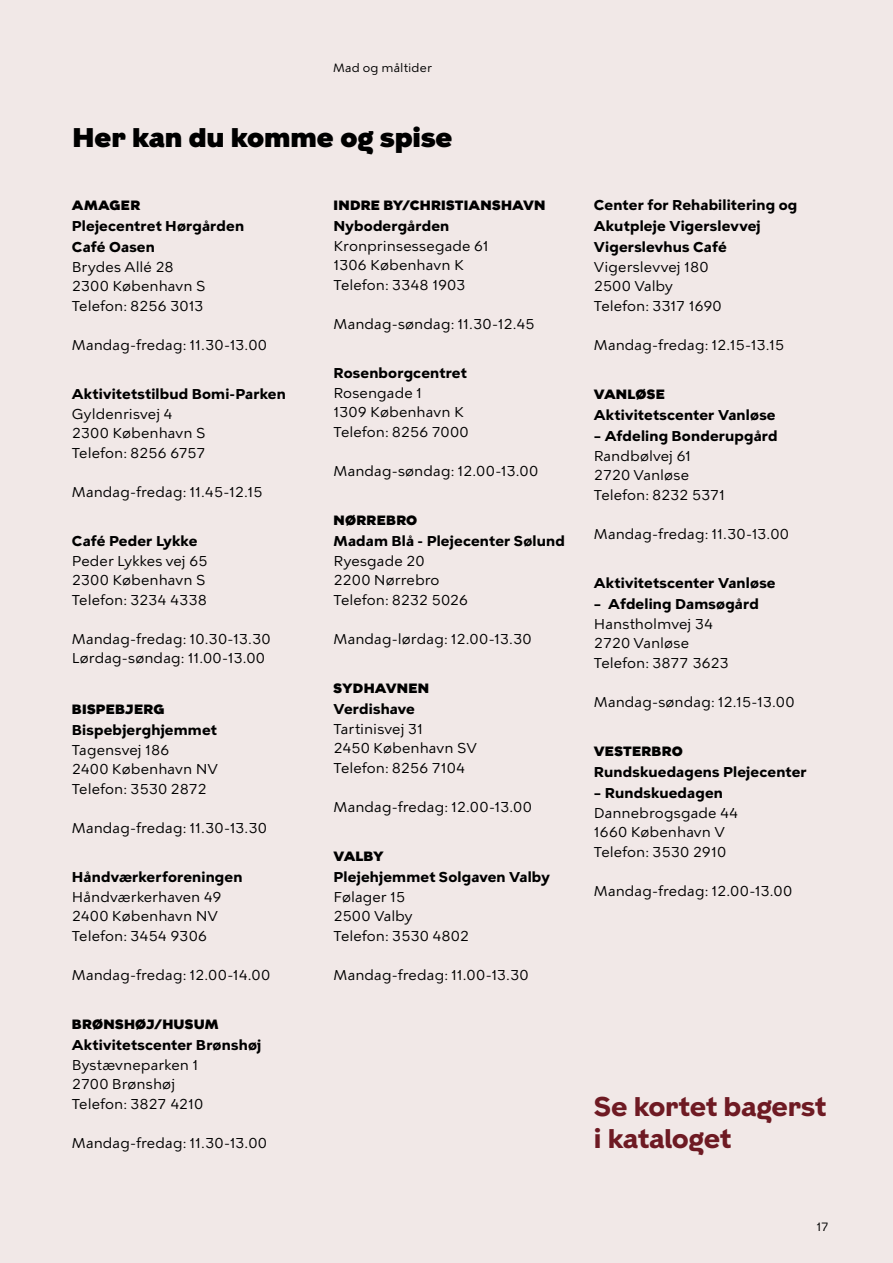
<style>
.page{position:relative;width:893px;height:1263px;background:#f1e8e7}
.page>*{position:absolute;margin:0;border:0;box-sizing:border-box;transform-origin:0 0}
.t1{font:700 27px/31.5px "KBH";letter-spacing:-.01em;color:#6e1a23}
.t2{font:900 27px "KBH";letter-spacing:.005em;color:#000}
.t3{font:14.25px/19.5px "KBH Tekst";color:#000}
.t4{font:700 14.25px/21px "KBH Tekst";letter-spacing:.01em;color:#000}
.t5{font:900 13.5px "KBH";letter-spacing:.02em;color:#000}
.t6{font:12px "KBH Tekst";letter-spacing:.01em;color:#000}
</style>
<div class="page">
<p class="t6" style="left:333px;top:60px;width:100px">Mad og måltider</p>
<h1 class="t2" style="left:72px;top:121px;width:382px">Her kan du komme og spise</h1>
<p class="t5" style="left:72px;top:197px;width:70px">AMAGER</p>
<p class="t4" style="left:72px;top:216px;width:174px">Plejecentret Hørgården<br>Café Oasen</p>
<p class="t3" style="left:72px;top:257px;width:135px">Brydes Allé 28<br>2300 København S<br>Telefon: 8256 3013</p>
<p class="t3" style="left:72px;top:335px;width:197px">Mandag-fredag: 11.30-13.00</p>
<p class="t4" style="left:72px;top:384px;width:215px">Aktivitetstilbud Bomi-Parken</p>
<p class="t3" style="left:72px;top:404px;width:135px">Gyldenrisvej 4<br>2300 København S<br>Telefon: 8256 6757</p>
<p class="t3" style="left:72px;top:482px;width:192px">Mandag-fredag: 11.45-12.15</p>
<p class="t4" style="left:72px;top:531px;width:127px">Café Peder Lykke</p>
<p class="t3" style="left:72px;top:551px;width:137px">Peder Lykkes vej 65<br>2300 København S<br>Telefon: 3234 4338</p>
<p class="t3" style="left:72px;top:629px;width:200px">Mandag-fredag: 10.30-13.30<br>Lørdag-søndag: 11.00-13.00</p>
<p class="t5" style="left:72px;top:701px;width:94px">BISPEBJERG</p>
<p class="t4" style="left:72px;top:720px;width:147px">Bispebjerghjemmet</p>
<p class="t3" style="left:72px;top:740px;width:148px">Tagensvej 186<br>2400 København NV<br>Telefon: 3530 2872</p>
<p class="t3" style="left:72px;top:818px;width:197px">Mandag-fredag: 11.30-13.30</p>
<p class="t4" style="left:72px;top:867px;width:172px">Håndværkerforeningen</p>
<p class="t3" style="left:72px;top:887px;width:151px">Håndværkerhaven 49<br>2400 København NV<br>Telefon: 3454 9306</p>
<p class="t3" style="left:72px;top:965px;width:200px">Mandag-fredag: 12.00-14.00</p>
<p class="t5" style="left:72px;top:1016px;width:148px">BRØNSHØJ/HUSUM</p>
<p class="t4" style="left:72px;top:1035px;width:191px">Aktivitetscenter Brønshøj</p>
<p class="t3" style="left:72px;top:1055px;width:133px">Bystævneparken 1<br>2700 Brønshøj<br>Telefon: 3827 4210</p>
<p class="t3" style="left:72px;top:1133px;width:197px">Mandag-fredag: 11.30-13.00</p>
<p class="t5" style="left:334px;top:197px;width:213px">INDRE BY/CHRISTIANSHAVN</p>
<p class="t4" style="left:334px;top:216px;width:117px">Nybodergården</p>
<p class="t3" style="left:334px;top:236px;width:157px">Kronprinsessegade 61<br>1306 København K<br>Telefon: 3348 1903</p>
<p class="t3" style="left:334px;top:314px;width:203px">Mandag-søndag: 11.30-12.45</p>
<p class="t4" style="left:334px;top:363px;width:135px">Rosenborgcentret</p>
<p class="t3" style="left:334px;top:383px;width:137px">Rosengade 1<br>1309 København K<br>Telefon: 8256 7000</p>
<p class="t3" style="left:334px;top:461px;width:206px">Mandag-søndag: 12.00-13.00</p>
<p class="t5" style="left:334px;top:512px;width:85px">NØRREBRO</p>
<p class="t4" style="left:334px;top:531px;width:233px">Madam Blå - Plejecenter Sølund</p>
<p class="t3" style="left:334px;top:551px;width:136px">Ryesgade 20<br>2200 Nørrebro<br>Telefon: 8232 5026</p>
<p class="t3" style="left:334px;top:629px;width:200px">Mandag-lørdag: 12.00-13.30</p>
<p class="t5" style="left:334px;top:680px;width:97px">SYDHAVNEN</p>
<p class="t4" style="left:334px;top:699px;width:83px">Verdishave</p>
<p class="t3" style="left:334px;top:719px;width:145px">Tartinisvej 31<br>2450 København SV<br>Telefon: 8256 7104</p>
<p class="t3" style="left:334px;top:797px;width:200px">Mandag-fredag: 12.00-13.00</p>
<p class="t5" style="left:334px;top:848px;width:52px">VALBY</p>
<p class="t4" style="left:334px;top:867px;width:218px">Plejehjemmet Solgaven Valby</p>
<p class="t3" style="left:334px;top:887px;width:137px">Følager 15<br>2500 Valby<br>Telefon: 3530 4802</p>
<p class="t3" style="left:334px;top:965px;width:197px">Mandag-fredag: 11.00-13.30</p>
<p class="t4" style="left:594px;top:195px;width:205px">Center for Rehabilitering og<br>Akutpleje Vigerslevvej<br>Vigerslevhus Café</p>
<p class="t3" style="left:594px;top:257px;width:129px">Vigerslevvej 180<br>2500 Valby<br>Telefon: 3317 1690</p>
<p class="t3" style="left:594px;top:335px;width:192px">Mandag-fredag: 12.15-13.15</p>
<p class="t5" style="left:594px;top:386px;width:72px">VANLØSE</p>
<p class="t4" style="left:594px;top:405px;width:183px">Aktivitetscenter Vanløse</p>
<p class="t4" style="left:594px;top:426px;width:185px">– Afdeling Bonderupgård</p>
<p class="t3" style="left:594px;top:446px;width:133px">Randbølvej 61<br>2720 Vanløse<br>Telefon: 8232 5371</p>
<p class="t3" style="left:594px;top:524px;width:197px">Mandag-fredag: 11.30-13.00</p>
<p class="t4" style="left:594px;top:573px;width:183px">Aktivitetscenter Vanløse</p>
<p class="t4" style="left:594px;top:594px;width:166px">– Afdeling Damsøgård</p>
<p class="t3" style="left:594px;top:614px;width:136px">Hanstholmvej 34<br>2720 Vanløse<br>Telefon: 3877 3623</p>
<p class="t3" style="left:594px;top:692px;width:202px">Mandag-søndag: 12.15-13.00</p>
<p class="t5" style="left:594px;top:743px;width:90px">VESTERBRO</p>
<p class="t4" style="left:594px;top:762px;width:214px">Rundskuedagens Plejecenter</p>
<p class="t4" style="left:594px;top:783px;width:131px">– Rundskuedagen</p>
<p class="t3" style="left:594px;top:803px;width:146px">Dannebrogsgade 44<br>1660 København V<br>Telefon: 3530 2910</p>
<p class="t3" style="left:594px;top:881px;width:200px">Mandag-fredag: 12.00-13.00</p>
<h1 class="t1" style="left:594px;top:1091px;width:234px">Se kortet bagerst i kataloget</h1>
<p class="t6" style="left:816px;top:1219px;width:14px">17</p>
</div>
